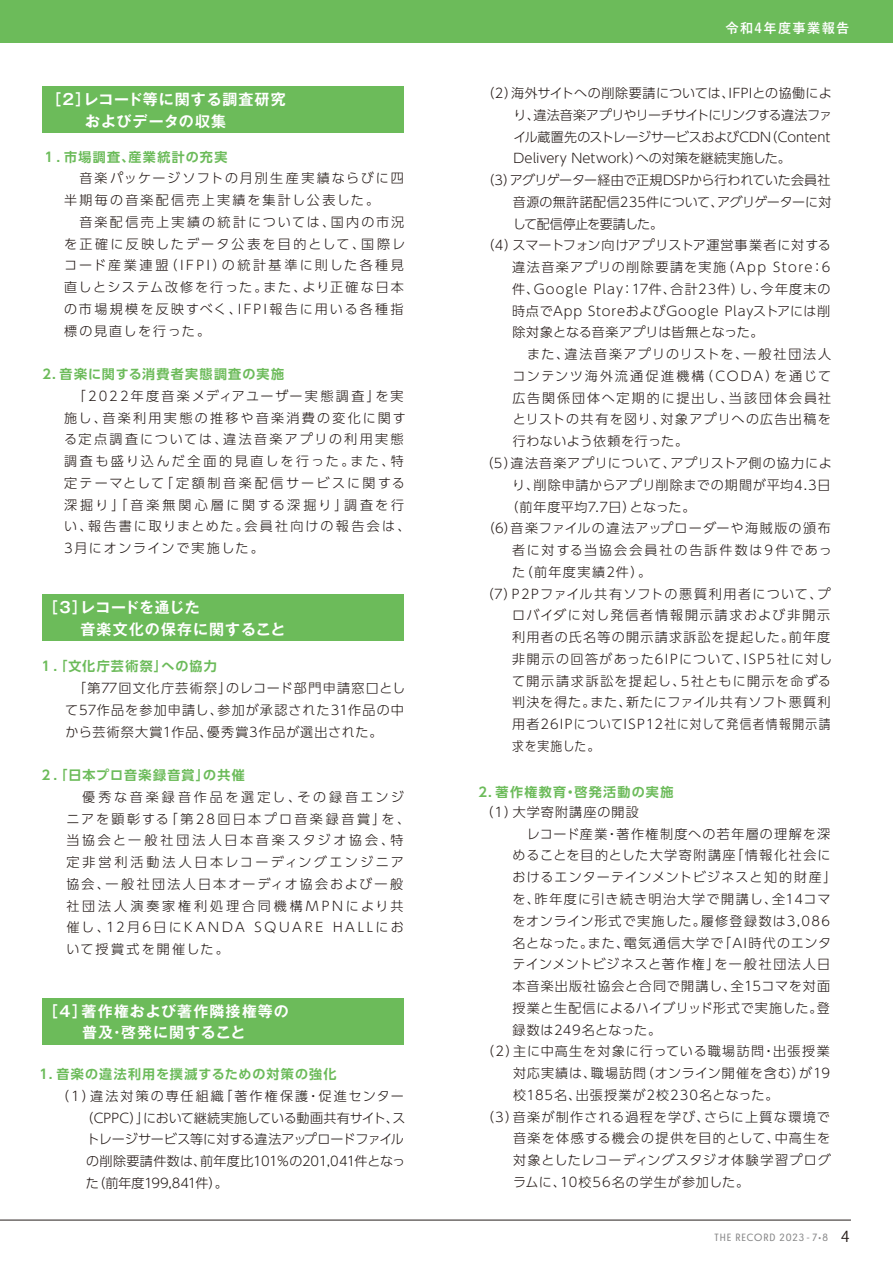
<style>
.page{position:relative;width:893px;height:1263px;background:#fff}
.page>*{position:absolute;margin:0;border:0;box-sizing:border-box;transform-origin:0 0}
.t1{font:700 15px/21.8px "Gothic MB101 Pr 5 De";letter-spacing:.07em;color:#fff}
.t2{font:700 15px/21.8px "Gothic MB101 Pr 5 De";letter-spacing:.045em;color:#fff}
.t3{font:700 13.5px "Yu Go";letter-spacing:.1em;color:#fff}
.t4{font:300 13.05px/21.8px "UD Shin Go Pro";letter-spacing:.09em;color:#221815;text-align:justify}
.t5{font:300 13.05px/21.8px "UD Shin Go Pro";letter-spacing:.16em;color:#221815}
.t6{font:300 13.05px/21.8px "UD Shin Go Pro";letter-spacing:.17em;color:#221815}
.t7{font:300 13.05px/21.8px "UD Shin Go Pro";letter-spacing:.195em;color:#221815}
.t8{font:700 13.05px "UD Shin Go Pro De";letter-spacing:.09em;color:#6cbb5a}
.t9{font:300 13.05px "UD Shin Go Pro";color:#221815}
.t10{font:300 13.05px "UD Shin Go Pro";letter-spacing:.06em;color:#221815}
.t11{font:300 13.05px "UD Shin Go Pro";letter-spacing:.025em;color:#221815}
.t12{font:300 13.05px "UD Shin Go Pro";letter-spacing:-.015em;color:#221815}
.t13{font:300 13.05px "UD Shin Go Pro";letter-spacing:.035em;color:#221815}
.t14{font:300 13.05px "UD Shin Go Pro";letter-spacing:.11em;color:#221815}
.t15{font:300 13.05px "UD Shin Go Pro";letter-spacing:.14em;color:#221815}
.t16{font:300 13.05px "UD Shin Go Pro";letter-spacing:.07em;color:#221815}
.t17{font:300 13.05px "UD Shin Go Pro";letter-spacing:.05em;color:#221815}
.t18{font:300 13.05px "UD Shin Go Pro";letter-spacing:-.01em;color:#221815}
.t19{font:300 13.05px "UD Shin Go Pro";letter-spacing:-.005em;color:#221815}
.t20{font:300 13.05px "UD Shin Go Pro";letter-spacing:-.04em;color:#221815}
.t21{font:300 13.05px "UD Shin Go Pro";letter-spacing:.065em;color:#221815}
.t22{font:300 13.05px "UD Shin Go Pro";letter-spacing:.15em;color:#221815}
.t23{font:300 13.05px "UD Shin Go Pro";letter-spacing:.13em;color:#221815}
.t24{font:300 13.05px "UD Shin Go Pro";letter-spacing:.015em;color:#221815}
.t25{font:300 13.05px "UD Shin Go Pro";letter-spacing:-.02em;color:#221815}
.t26{font:300 13.05px "UD Shin Go Pro";letter-spacing:.04em;color:#221815}
.t27{font:300 13.05px "UD Shin Go Pro";letter-spacing:-.05em;color:#221815}
.t28{font:300 13.05px "UD Shin Go Pro";letter-spacing:.09em;color:#221815;scale:.9 1}
.t29{font:10.5px "Le Havre";letter-spacing:.095em;color:#89898a}
.s1{font-family:"Koz Go Pr 6 N";font-size:15px;color:#221815}
</style>
<div class="page">
<hr style="left:0;top:1220px;width:851px;height:1px;background:#251e1b">
<div style="left:43px;top:86px;width:361px;height:47px;background:#6cbb5a"></div>
<div style="left:43px;top:594px;width:361px;height:47px;background:#6cbb5a"></div>
<div style="left:43px;top:998px;width:361px;height:47px;background:#6cbb5a"></div>
<div style="left:0;top:0;width:893px;height:43px;background:#6cbb5a"></div>
<p class="t1" style="left:53px;top:87px;width:234px;text-indent:-7px">［２］レコード等に関する調査研究　　およびデータの収集</p>
<p class="t8" style="left:43px;top:146px;width:186px">１．市場調査、産業統計の充実</p>
<p class="t5" style="left:64px;top:167px;width:343px">　音楽パッケージソフトの月別生産実績ならびに四半期毎の音楽配信売上実績を集計し公表した。<br>　音楽配信売上実績の統計については、国内の市況を正確に反映したデータ公表を目的として、国際レコード産業連盟（IFPI）の統計基準に則した各種見直しとシステム改修を行った。また、より正確な日本の市場規模を反映すべく、IFPI報告に用いる各種指標の見直しを行った。</p>
<p class="t8" style="left:43px;top:363px;width:243px">2．音楽に関する消費者実態調査の実施</p>
<p class="t6" style="left:64px;top:384px;width:348px">　「2022年度音楽メディアユーザー実態調査」を実施し、音楽利用実態の推移や音楽消費の変化に関する定点調査については、違法音楽アプリの利用実態調査も盛り込んだ全面的見直しを行った。また、特定テーマとして「定額制音楽配信サービスに関する深掘り」「音楽無関心層に関する深掘り」調査を行い、報告書に取りまとめた。会員社向けの報告会は、<br>3月にオンラインで実施した。</p>
<p class="t2" style="left:80px;top:595px;width:207px;text-indent:-37px">［3］レコードを通じた<br>音楽文化の保存に関すること</p>
<p class="t8" style="left:39px;top:656px;width:179px">１．「文化庁芸術祭」への協力</p>
<p class="t4" style="left:65px;top:677px;width:341px">　「第77回文化庁芸術祭」のレコード部門申請窓口として57作品を参加申請し、参加が承認された31作品の中から芸術祭大賞1作品、優秀賞3作品が選出された。</p>
<p class="t8" style="left:39px;top:764px;width:207px">２．「日本プロ音楽録音賞」の共催</p>
<p class="t7" style="left:66px;top:785px;width:345px">　優秀な音楽録音作品を選定し、その録音エンジニアを顕彰する「第28回日本プロ音楽録音賞」を、当協会と一般社団法人日本音楽スタジオ協会、特定非営利活動法人日本レコーディングエンジニア協会、一般社団法人日本オーディオ協会および一般社団法人演奏家権利処理合同機構MPNにより共催し、12月6日にKANDA SQUARE HALLにおいて授賞式を開催した。</p>
<p class="t1" style="left:50px;top:999px;width:241px;text-indent:-7px">［４］著作権および著作隣接権等の　　普及・啓発に関すること</p>
<p class="t8" style="left:39px;top:1063px;width:299px">1．音楽の違法利用を撲滅するための対策の強化</p>
<p class="t5" style="left:56px;top:1085px;width:349px">（1）違法対策の専任組織「著作権保護・促進センター</p>
<p class="t19" style="left:80px;top:1107px;width:327px">（CPPC）」において継続実施している動画共有サイト、ス</p>
<p class="t12" style="left:87px;top:1129px;width:319px">トレージサービス等に対する違法アップロードファイル</p>
<p class="t9" style="left:86px;top:1151px;width:320px">の削除要請件数は、前年度比101％の201,041件となっ</p>
<p class="t25" style="left:86px;top:1172px;width:144px">た（前年度199,841件）。</p>
<p class="t3" style="left:725px;top:21px;width:126px">令和4年度事業報告</p>
<p class="t11" style="left:481px;top:83px;width:352px">（2）海外サイトへの削除要請については、IFPIとの協働によ</p>
<p class="t20" style="left:514px;top:104px;width:320px">り、違法音楽アプリやリーチサイトにリンクする違法ファ</p>
<p class="t18" style="left:514px;top:126px;width:318px">イル蔵置先のストレージサービスおよびCDN（Content</p>
<p class="t9" style="left:514px;top:148px;width:279px">Delivery Network）への対策を継続実施した。</p>
<p class="t12" style="left:481px;top:170px;width:351px">（3）アグリゲーター経由で正規DSPから行われていた会員社</p>
<p class="t9" style="left:513px;top:191px;width:320px">音源の無許諾配信235件について、アグリゲーターに対</p>
<p class="t27" style="left:513px;top:213px;width:152px">して配信停止を要請した。</p>
<p class="t11" style="left:481px;top:235px;width:351px">（4）スマートフォン向けアプリストア運営事業者に対する</p>
<p class="t4" style="left:512px;top:256px;width:320px">違法音楽アプリの削除要請を実施（App Store：6</p>
<p class="t4" style="left:512px;top:278px;width:320px">件、Google Play：17件、合計23件）し、今年度末の</p>
<p class="t17" style="left:512px;top:300px;width:319px">時点でApp StoreおよびGoogle Playストアには削</p>
<p class="t24" style="left:512px;top:322px;width:253px">除対象となる音楽アプリは皆無となった。</p>
<p class="t14" style="left:512px;top:344px;width:320px">　また、違法音楽アプリのリストを、一般社団法人</p>
<p class="t15" style="left:512px;top:365px;width:320px">コンテンツ海外流通促進機構（CODA）を通じて</p>
<p class="t22" style="left:513px;top:387px;width:320px">広告関係団体へ定期的に提出し、当該団体会員社</p>
<p class="t4" style="left:513px;top:408px;width:320px">とリストの共有を図り、対象アプリへの広告出稿を</p>
<p class="t26" style="left:513px;top:431px;width:177px">行わないよう依頼を行った。</p>
<p class="t10" style="left:481px;top:452px;width:353px">（5）違法音楽アプリについて、アプリストア側の協力によ</p>
<p class="t10" style="left:512px;top:474px;width:320px">り、削除申請からアプリ削除までの期間が平均4.3日</p>
<p class="t13" style="left:505px;top:496px;width:192px">（前年度平均7.7日）となった。</p>
<p class="t4" style="left:482px;top:517px;width:350px">（6）音楽ファイルの違法アップローダーや海賊版の頒布</p>
<p class="t15" style="left:512px;top:539px;width:321px">者に対する当協会会員社の告訴件数は9件であっ</p>
<p class="t4" style="left:512px;top:560px;width:141px">た（前年度実績2件）。</p>
<p class="t4" style="left:481px;top:582px;width:351px">（7）P2Pファイル共有ソフトの悪質利用者について、プ</p>
<p class="t23" style="left:512px;top:605px;width:320px">ロバイダに対し発信者情報開示請求および非開示</p>
<p class="t4" style="left:512px;top:626px;width:320px">利用者の氏名等の開示請求訴訟を提起した。前年度</p>
<p class="t4" style="left:512px;top:647px;width:322px">非開示の回答があった6IPについて、ISP5社に対し</p>
<p class="t14" style="left:512px;top:670px;width:320px">て開示請求訴訟を提起し、5社ともに開示を命ずる</p>
<p class="t10" style="left:512px;top:692px;width:320px">判決を得た。また、新たにファイル共有ソフト悪質利</p>
<p class="t4" style="left:512px;top:713px;width:320px">用者26IPについてISP12社に対して発信者情報開示請</p>
<p class="t28" style="left:512px;top:735px;width:100px">求を実施した。</p>
<p class="t8" style="left:478px;top:782px;width:196px">2．著作権教育・啓発活動の実施</p>
<p class="t4" style="left:480px;top:801px;width:160px">（1）大学寄附講座の開設</p>
<p class="t4" style="left:512px;top:822px;width:319px">　レコード産業・著作権制度への若年層の理解を深</p>
<p class="t4" style="left:512px;top:844px;width:320px">めることを目的とした大学寄附講座「情報化社会に</p>
<p class="t4" style="left:512px;top:866px;width:326px">おけるエンターテインメントビジネスと知的財産」</p>
<p class="t4" style="left:512px;top:888px;width:320px">を、昨年度に引き続き明治大学で開講し、全14コマ</p>
<p class="t4" style="left:512px;top:909px;width:319px">をオンライン形式で実施した。履修登録数は3,086</p>
<p class="t4" style="left:512px;top:931px;width:320px">名となった。また、電気通信大学で「AI時代のエンタ</p>
<p class="t4" style="left:512px;top:953px;width:319px">テインメントビジネスと著作権」を一般社団法人日</p>
<p class="t4" style="left:512px;top:975px;width:319px">本音楽出版社協会と合同で開講し、全15コマを対面</p>
<p class="t13" style="left:512px;top:997px;width:319px">授業と生配信によるハイブリッド形式で実施した。登</p>
<p class="t13" style="left:512px;top:1019px;width:150px">録数は249名となった。</p>
<p class="t4" style="left:481px;top:1040px;width:350px">（2）主に中高生を対象に行っている職場訪問・出張授業</p>
<p class="t21" style="left:513px;top:1062px;width:319px">対応実績は、職場訪問（オンライン開催を含む）が19</p>
<p class="t4" style="left:513px;top:1083px;width:267px">校185名、出張授業が2校230名となった。</p>
<p class="t4" style="left:481px;top:1105px;width:350px">（3）音楽が制作される過程を学び、さらに上質な環境で</p>
<p class="t4" style="left:513px;top:1127px;width:319px">音楽を体感する機会の提供を目的として、中高生を</p>
<p class="t16" style="left:513px;top:1149px;width:319px">対象としたレコーディングスタジオ体験学習プログ</p>
<p class="t16" style="left:513px;top:1171px;width:238px">ラムに、10校56名の学生が参加した。</p>
<p class="t29" style="left:714px;top:1231px;width:137px">THE RECORD 2023 - 7•8 <span class="s1">4</span></p>
</div>
